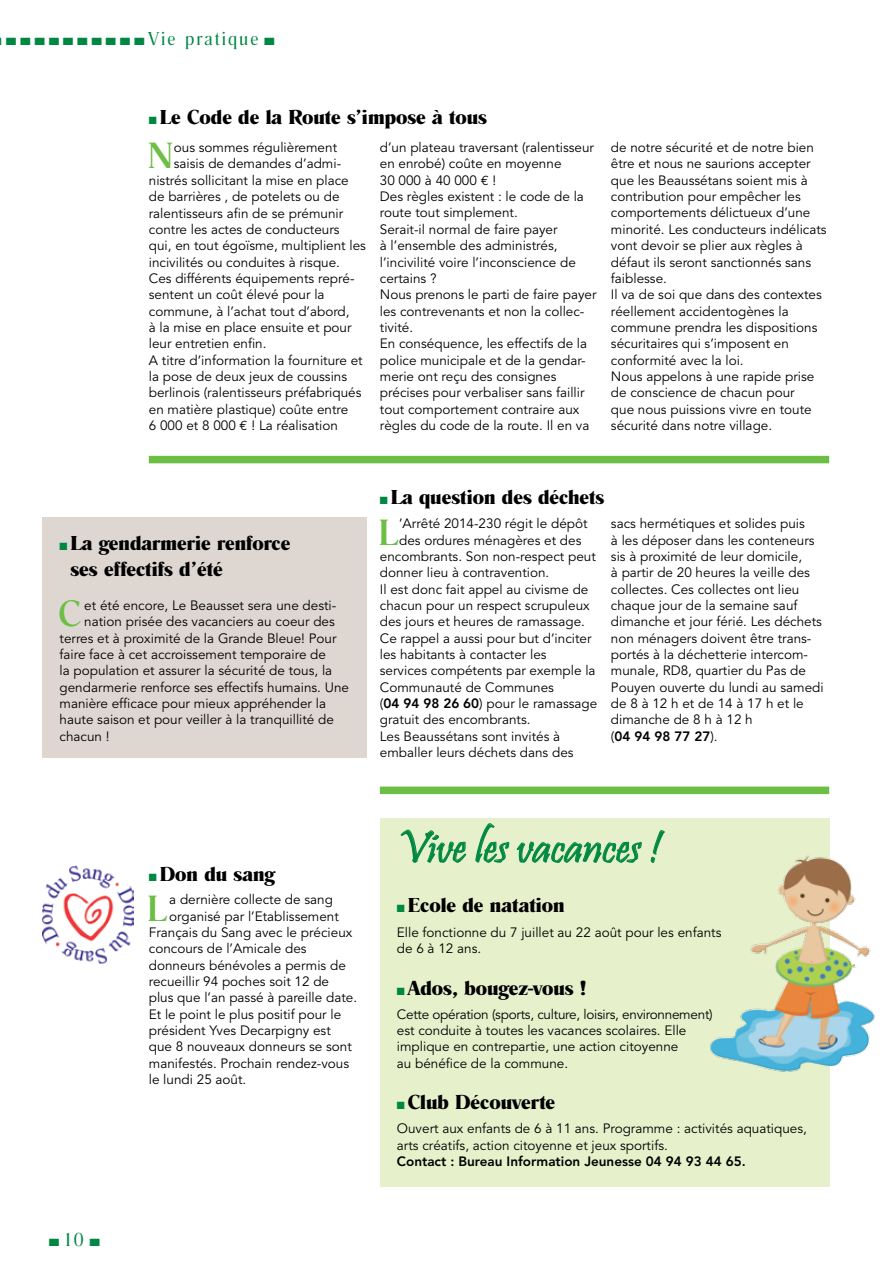
<style>
.page{position:relative;width:893px;height:1263px;background:#fff}
.page>*{position:absolute;margin:0;border:0;box-sizing:border-box;transform-origin:0 0}
.t1{font:46.5px "Pristina Plain";color:#008843}
.t2{font:500 37.95px "Romana T";color:#6cbe45}
.t3{font:700 21px/25.2px "Romana T";color:#000}
.t4{font:19.5px "Romana T";letter-spacing:.1em;color:#008843}
.t5{font:13.5px/16.4px "Avenir";color:#000}
.t6{font:800 13.5px "Avenir";color:#000}
.s1{color:#008843}
.s2{font-family:"Euro Mono"}
.s3{font-weight:800}
</style>
<div class="page">
<div style="left:43px;top:517px;width:324px;height:241px;background:#ded7d1"></div>
<div style="left:380px;top:818px;width:449px;height:368px;background:#e6f0cb"></div>
<svg style="left:400px;top:829px;width:66px;height:34px"></svg>
<svg style="left:476px;top:823px;width:33px;height:40px"></svg>
<svg style="left:516px;top:841px;width:126px;height:22px"></svg>
<svg style="left:651px;top:830px;width:14px;height:33px"></svg>
<img style="left:43px;top:865px;width:91px;height:98px">
<div style="left:149px;top:456px;width:680px;height:7px;background:#6cbe45"></div>
<div style="left:380px;top:786px;width:449px;height:8px;background:#6cbe45"></div>
<img style="left:710px;top:849px;width:165px;height:229px">
<h3 class="t4" style="left:6px;top:28px;width:270px">■ ■ ■ ■ ■ ■ ■ ■ ■ ■ Vie pratique ■</h3>
<h3 class="t3" style="left:149px;top:104px;width:340px"><span class="s1">■</span> Le Code de la Route s’impose à tous</h3>
<h2 class="t2" style="left:147px;top:136px;width:28px">N</h2>
<p class="t5" style="left:174px;top:140px;width:165px">ous sommes régulièrement</p>
<p class="t5" style="left:380px;top:140px;width:218px">d’un plateau traversant (ralentisseur en enrobé) coûte en moyenne<br>30 000 à 40 000 <span class="s2">E</span> !<br>Des règles existent : le code de la route tout simplement.<br>Serait-il normal de faire payer<br>à l’ensemble des administrés, l’incivilité voire l’inconscience de certains ?<br>Nous prenons le parti de faire payer les contrevenants et non la collec&shy;tivité.<br>En conséquence, les effectifs de la police municipale et de la gendar&shy;merie ont reçu des consignes précises pour verbaliser sans faillir tout comportement contraire aux règles du code de la route. Il en va</p>
<p class="t5" style="left:611px;top:140px;width:217px">de notre sécurité et de notre bien être et nous ne saurions accepter que les Beaussétans soient mis à contribution pour empêcher les comportements délictueux d’une minorité. Les conducteurs indélicats vont devoir se plier aux règles à défaut ils seront sanctionnés sans faiblesse.<br>Il va de soi que dans des contextes réellement accidentogènes la commune prendra les dispositions sécuritaires qui s’imposent en conformité avec la loi.<br>Nous appelons à une rapide prise de conscience de chacun pour<br>que nous puissions vivre en toute sécurité dans notre village.</p>
<p class="t5" style="left:174px;top:156px;width:169px">saisis de demandes d’admi-</p>
<p class="t5" style="left:149px;top:172px;width:201px">nistrés sollicitant la mise en place</p>
<p class="t5" style="left:149px;top:189px;width:192px">de barrières , de potelets ou de</p>
<p class="t5" style="left:149px;top:205px;width:196px">ralentisseurs afin de se prémunir</p>
<p class="t5" style="left:149px;top:221px;width:192px">contre les actes de conducteurs</p>
<p class="t5" style="left:149px;top:238px;width:219px">qui, en tout égoïsme, multiplient les</p>
<p class="t5" style="left:149px;top:254px;width:193px">incivilités ou conduites à risque.</p>
<p class="t5" style="left:149px;top:270px;width:207px">Ces différents équipements repré-</p>
<p class="t5" style="left:149px;top:287px;width:177px">sentent un coût élevé pour la</p>
<p class="t5" style="left:149px;top:303px;width:202px">commune, à l’achat tout d’abord,</p>
<p class="t5" style="left:149px;top:319px;width:204px">à la mise en place ensuite et pour</p>
<p class="t5" style="left:149px;top:336px;width:119px">leur entretien enfin.</p>
<p class="t5" style="left:149px;top:352px;width:215px">A titre d’information la fourniture et</p>
<p class="t5" style="left:149px;top:369px;width:200px">la pose de deux jeux de coussins</p>
<p class="t5" style="left:149px;top:385px;width:214px">berlinois (ralentisseurs préfabriqués</p>
<p class="t5" style="left:149px;top:401px;width:201px">en matière plastique) coûte entre</p>
<p class="t5" style="left:149px;top:418px;width:191px">6 000 et 8 000 <span class="s2">E</span> ! La réalisation</p>
<h3 class="t3" style="left:70px;top:531px;width:221px;text-indent:-11px"><span class="s1">■</span> La gendarmerie renforce ses effectifs d’été</h3>
<h2 class="t2" style="left:58px;top:593px;width:24px">C</h2>
<p class="t5" style="left:84px;top:597px;width:254px">et été encore, Le Beausset sera une desti-</p>
<p class="t5" style="left:84px;top:614px;width:252px">nation prisée des vacanciers au coeur des</p>
<p class="t5" style="left:60px;top:630px;width:278px">terres et à proximité de la Grande Bleue! Pour</p>
<p class="t5" style="left:60px;top:647px;width:268px">faire face à cet accroissement temporaire de</p>
<p class="t5" style="left:60px;top:663px;width:274px">la population et assurer la sécurité de tous, la</p>
<p class="t5" style="left:60px;top:679px;width:291px">gendarmerie renforce ses effectifs humains. Une</p>
<p class="t5" style="left:60px;top:696px;width:268px">manière efficace pour mieux appréhender la</p>
<p class="t5" style="left:60px;top:712px;width:276px">haute saison et pour veiller à la tranquillité de</p>
<p class="t5" style="left:60px;top:728px;width:52px">chacun !</p>
<h3 class="t3" style="left:380px;top:484px;width:226px"><span class="s1">■</span> La question des déchets</h3>
<h2 class="t2" style="left:378px;top:512px;width:21px">L</h2>
<p class="t5" style="left:399px;top:516px;width:190px">’Arrêté 2014-230 régit le dépôt</p>
<p class="t5" style="left:611px;top:516px;width:214px">sacs hermétiques et solides puis<br>à les déposer dans les conteneurs sis à proximité de leur domicile,<br>à partir de 20 heures la veille des collectes. Ces collectes ont lieu chaque jour de la semaine sauf dimanche et jour férié. Les déchets non ménagers doivent être trans&shy;portés à la déchetterie intercom&shy;munale, RD8, quartier du Pas de<br>Pouyen ouverte du lundi au samedi de 8 à 12 h et de 14 à 17 h et le dimanche de 8 h à 12 h<br>(<span class="s3">04 94 98 77 27</span>).</p>
<p class="t5" style="left:399px;top:532px;width:184px">des ordures ménagères et des</p>
<p class="t5" style="left:380px;top:548px;width:218px">encombrants. Son non-respect peut</p>
<p class="t5" style="left:380px;top:565px;width:171px">donner lieu à contravention.</p>
<p class="t5" style="left:380px;top:581px;width:210px">Il est donc fait appel au civisme de</p>
<p class="t5" style="left:380px;top:597px;width:211px">chacun pour un respect scrupuleux</p>
<p class="t5" style="left:380px;top:614px;width:207px">des jours et heures de ramassage.</p>
<p class="t5" style="left:380px;top:630px;width:213px">Ce rappel a aussi pour but d’inciter</p>
<p class="t5" style="left:380px;top:646px;width:168px">les habitants à contacter les</p>
<p class="t5" style="left:380px;top:663px;width:217px">services compétents par exemple la</p>
<p class="t5" style="left:380px;top:679px;width:176px">Communauté de Communes</p>
<p class="t5" style="left:380px;top:696px;width:219px">(<span class="s3">04 94 98 26 60</span>) pour le ramassage</p>
<p class="t5" style="left:380px;top:712px;width:152px">gratuit des encombrants.</p>
<p class="t5" style="left:380px;top:728px;width:182px">Les Beaussétans sont invités à</p>
<p class="t5" style="left:380px;top:745px;width:195px">emballer leurs déchets dans des</p>
<h3 class="t3" style="left:149px;top:862px;width:127px"><span class="s1">■</span> Don du sang</h3>
<h2 class="t2" style="left:147px;top:888px;width:21px">L</h2>
<p class="t5" style="left:169px;top:892px;width:165px">a dernière collecte de sang</p>
<p class="t5" style="left:169px;top:908px;width:171px">organisé par l’Etablissement</p>
<p class="t5" style="left:149px;top:924px;width:205px">Français du Sang avec le précieux</p>
<p class="t5" style="left:149px;top:941px;width:159px">concours de l’Amicale des</p>
<p class="t5" style="left:149px;top:957px;width:199px">donneurs bénévoles a permis de</p>
<p class="t5" style="left:149px;top:974px;width:182px">recueillir 94 poches soit 12 de</p>
<p class="t5" style="left:149px;top:990px;width:210px">plus que l’an passé à pareille date.</p>
<p class="t5" style="left:149px;top:1006px;width:194px">Et le point le plus positif pour le</p>
<p class="t5" style="left:149px;top:1023px;width:183px">président Yves Decarpigny est</p>
<p class="t5" style="left:149px;top:1039px;width:205px">que 8 nouveaux donneurs se sont</p>
<p class="t5" style="left:149px;top:1055px;width:202px">manifestés. Prochain rendez-vous</p>
<p class="t5" style="left:149px;top:1072px;width:99px">le lundi 25 août.</p>
<h1 class="t1" style="left:397px;top:818px;width:265px">Vive les vacances !</h1>
<h3 class="t3" style="left:397px;top:892px;width:169px"><span class="s1">■</span> Ecole de natation</h3>
<p class="t5" style="left:397px;top:924px;width:326px">Elle fonctionne du 7 juillet au 22 août pour les enfants de 6 à 12 ans.</p>
<h3 class="t3" style="left:397px;top:975px;width:191px"><span class="s1">■</span> Ados, bougez-vous !</h3>
<p class="t5" style="left:397px;top:1006px;width:317px">Cette opération (sports, culture, loisirs, environnement) est conduite à toutes les vacances scolaires. Elle implique en contrepartie, une action citoyenne<br>au bénéfice de la commune.</p>
<h3 class="t3" style="left:397px;top:1090px;width:160px"><span class="s1">■</span> Club Découverte</h3>
<p class="t5" style="left:397px;top:1121px;width:412px">Ouvert aux enfants de 6 à 11 ans. Programme : activités aquatiques, arts créatifs, action citoyenne et jeux sportifs.</p>
<p class="t6" style="left:397px;top:1153px;width:350px">Contact : Bureau Information Jeunesse 04 94 93 44 65.</p>
<h3 class="t4" style="left:49px;top:1229px;width:53px">■ 10 ■</h3>
</div>
